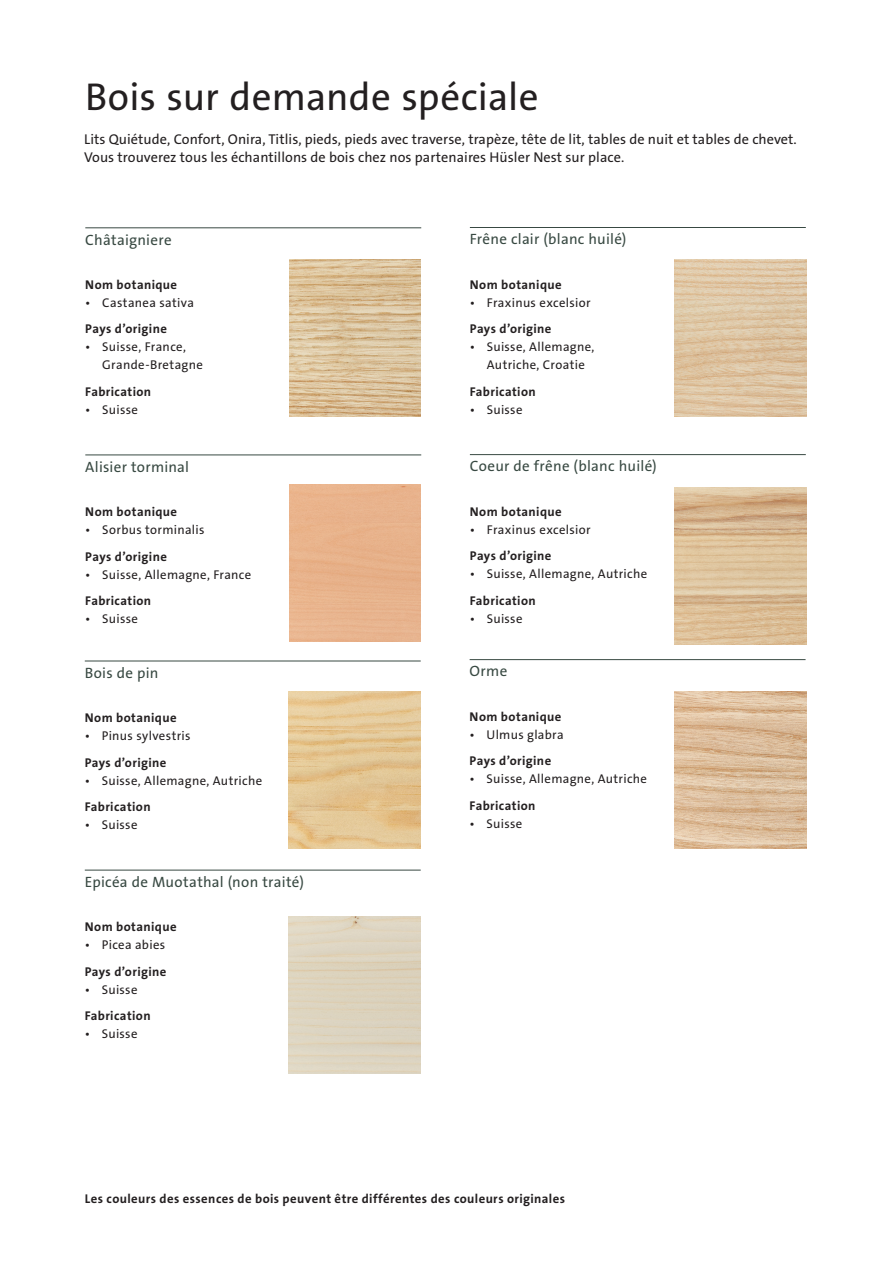
<style>
.page{position:relative;width:893px;height:1263px;background:#fff}
.page>*{position:absolute;margin:0;border:0;box-sizing:border-box;transform-origin:0 0}
.t1{font:39px "The Sans B W5 Plain";letter-spacing:.005em;color:#231f20}
.t2{font:15px "The Sans B W5 Plain";letter-spacing:.02em;color:#384942}
.t3{font:14.25px/18px "The Sans B W5 Plain";letter-spacing:.005em;color:#231f20}
.t4{font:12.75px/18px "The Sans B W5 Plain";letter-spacing:.02em;color:#231f20}
.t5{font:700 12.75px "The Sans B W7";letter-spacing:.03em;color:#231f20}
</style>
<div class="page">
<div style="left:289px;top:484px;width:132px;height:158px;background:#e8b38c"></div>
<img style="left:289px;top:259px;width:132px;height:158px">
<img style="left:674px;top:488px;width:132px;height:157px">
<img style="left:674px;top:259px;width:132px;height:158px">
<hr style="left:85px;top:227px;width:336px;height:1px;background:#384942">
<hr style="left:85px;top:454px;width:336px;height:1px;background:#384942">
<hr style="left:470px;top:227px;width:336px;height:1px;background:#384942">
<hr style="left:470px;top:454px;width:336px;height:1px;background:#384942">
<img style="left:289px;top:916px;width:132px;height:158px">
<img style="left:289px;top:691px;width:132px;height:158px">
<img style="left:674px;top:692px;width:132px;height:157px">
<hr style="left:85px;top:661px;width:336px;height:1px;background:#384942">
<hr style="left:85px;top:870px;width:336px;height:1px;background:#384942">
<hr style="left:470px;top:659px;width:335px;height:1px;background:#384942">
<h1 class="t1" style="left:85px;top:71px;width:455px">Bois sur demande spéciale</h1>
<p class="t3" style="left:84px;top:130px;width:714px">Lits Quiétude, Confort, Onira, Titlis, pieds, pieds avec traverse, trapèze, tête de lit, tables de nuit et tables de chevet.<br>Vous trouverez tous les échantillons de bois chez nos partenaires Hüsler Nest sur place.</p>
<p class="t2" style="left:85px;top:230px;width:88px">Châtaigniere</p>
<p class="t5" style="left:85px;top:276px;width:93px">Nom botanique</p>
<p class="t4" style="left:85px;top:294px;width:110px">• Castanea sativa</p>
<p class="t5" style="left:85px;top:321px;width:83px">Pays d’origine</p>
<p class="t4" style="left:102px;top:338px;width:102px;text-indent:-17px">• Suisse, France,<br>Grande-Bretagne</p>
<p class="t5" style="left:85px;top:383px;width:67px">Fabrication</p>
<p class="t4" style="left:85px;top:401px;width:54px">• Suisse</p>
<p class="t2" style="left:85px;top:457px;width:105px">Alisier torminal</p>
<p class="t5" style="left:85px;top:503px;width:93px">Nom botanique</p>
<p class="t4" style="left:85px;top:521px;width:121px">• Sorbus torminalis</p>
<p class="t5" style="left:85px;top:548px;width:83px">Pays d’origine</p>
<p class="t4" style="left:85px;top:565px;width:168px">• Suisse, Allemagne, France</p>
<p class="t5" style="left:85px;top:593px;width:67px">Fabrication</p>
<p class="t4" style="left:85px;top:610px;width:54px">• Suisse</p>
<p class="t2" style="left:85px;top:663px;width:75px">Bois de pin</p>
<p class="t5" style="left:85px;top:710px;width:93px">Nom botanique</p>
<p class="t4" style="left:85px;top:727px;width:107px">• Pinus sylvestris</p>
<p class="t5" style="left:85px;top:754px;width:83px">Pays d’origine</p>
<p class="t4" style="left:85px;top:771px;width:179px">• Suisse, Allemagne, Autriche</p>
<p class="t5" style="left:85px;top:799px;width:67px">Fabrication</p>
<p class="t4" style="left:85px;top:816px;width:54px">• Suisse</p>
<p class="t2" style="left:85px;top:872px;width:221px">Epicéa de Muotathal (non traité)</p>
<p class="t5" style="left:85px;top:919px;width:93px">Nom botanique</p>
<p class="t4" style="left:85px;top:936px;width:82px">• Picea abies</p>
<p class="t5" style="left:85px;top:963px;width:83px">Pays d’origine</p>
<p class="t4" style="left:85px;top:980px;width:54px">• Suisse</p>
<p class="t5" style="left:85px;top:1008px;width:67px">Fabrication</p>
<p class="t4" style="left:85px;top:1025px;width:54px">• Suisse</p>
<p class="t2" style="left:470px;top:230px;width:158px">Frêne clair (blanc huilé)</p>
<p class="t5" style="left:470px;top:276px;width:93px">Nom botanique</p>
<p class="t4" style="left:470px;top:293px;width:122px">• Fraxinus excelsior</p>
<p class="t5" style="left:470px;top:321px;width:83px">Pays d’origine</p>
<p class="t4" style="left:470px;top:338px;width:126px;text-align:center">• Suisse, Allemagne,<br>Autriche, Croatie</p>
<p class="t5" style="left:470px;top:383px;width:67px">Fabrication</p>
<p class="t4" style="left:470px;top:400px;width:54px">• Suisse</p>
<p class="t2" style="left:470px;top:457px;width:188px">Coeur de frêne (blanc huilé)</p>
<p class="t5" style="left:470px;top:503px;width:93px">Nom botanique</p>
<p class="t4" style="left:470px;top:520px;width:122px">• Fraxinus excelsior</p>
<p class="t5" style="left:470px;top:548px;width:83px">Pays d’origine</p>
<p class="t4" style="left:470px;top:565px;width:179px">• Suisse, Allemagne, Autriche</p>
<p class="t5" style="left:470px;top:592px;width:67px">Fabrication</p>
<p class="t4" style="left:470px;top:609px;width:54px">• Suisse</p>
<p class="t2" style="left:470px;top:662px;width:39px">Orme</p>
<p class="t5" style="left:470px;top:708px;width:93px">Nom botanique</p>
<p class="t4" style="left:470px;top:725px;width:96px">• Ulmus glabra</p>
<p class="t5" style="left:470px;top:753px;width:83px">Pays d’origine</p>
<p class="t4" style="left:470px;top:770px;width:179px">• Suisse, Allemagne, Autriche</p>
<p class="t5" style="left:470px;top:797px;width:67px">Fabrication</p>
<p class="t4" style="left:470px;top:814px;width:54px">• Suisse</p>
<p class="t5" style="left:85px;top:1191px;width:482px">Les couleurs des essences de bois peuvent être différentes des couleurs originales</p>
</div>
